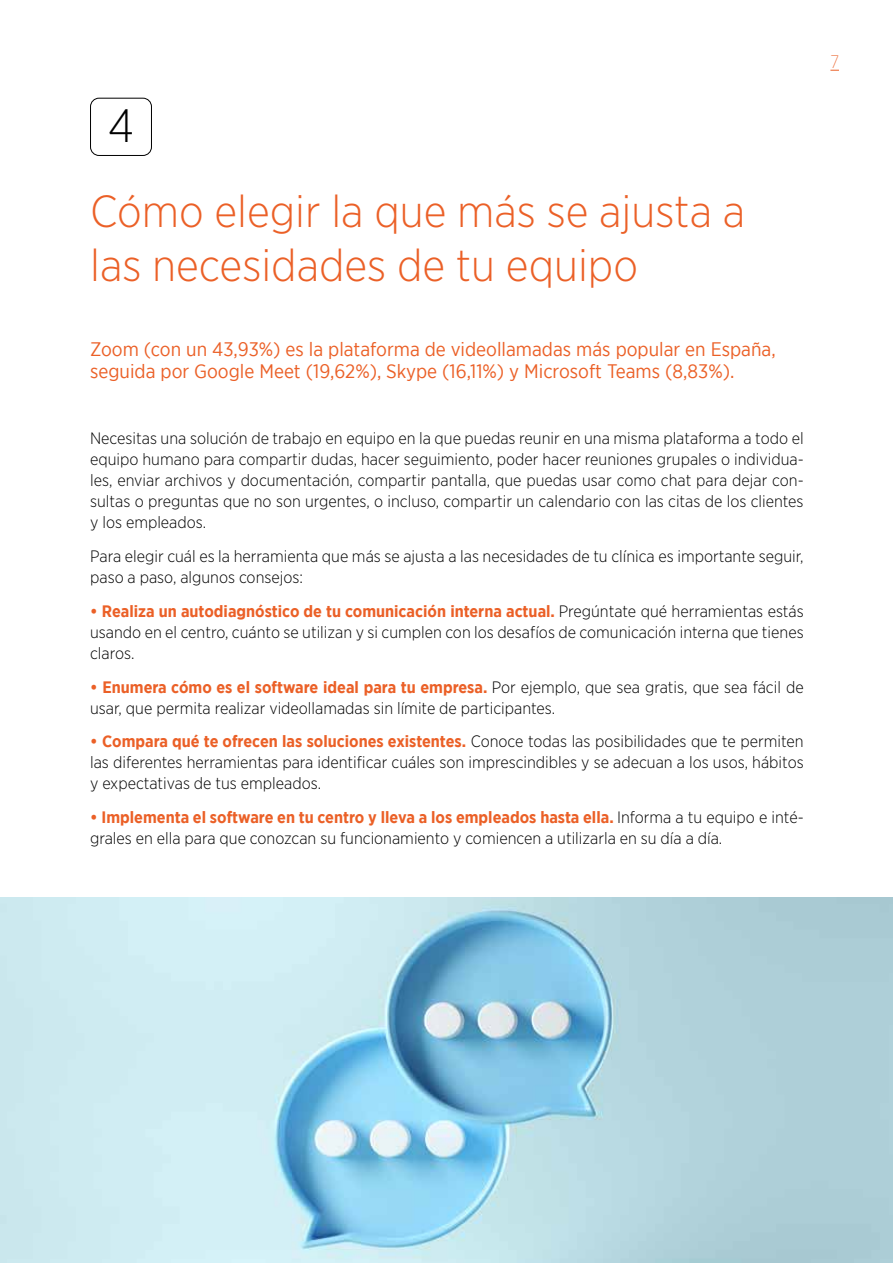
<style>
.page{position:relative;width:893px;height:1263px;background:#fff}
.page>*{position:absolute;margin:0;border:0;box-sizing:border-box;transform-origin:0 0}
.t1{font:300 46.5px "Gotham Narrow";color:#000}
.t2{font:300 45px/54px "Gotham Narrow";color:#eb6027}
.t3{font:19.5px/22.5px "Gotham Narrow";color:#eb6027}
.t4{font:200 18px "Gotham Narrow";color:#eb6027}
.t5{font:300 16.5px/21px "Gotham Narrow";color:#000;text-align:justify}
.s1{font-weight:700;color:#eb6027}
</style>
<div class="page">
<img style="left:0;top:897px;width:893px;height:366px">
<div style="left:90px;top:98px;width:62px;height:58px;border:1px solid #000;border-radius:9px"></div>
<h1 class="t1" style="left:108px;top:98px;width:28px">4</h1>
<h2 class="t2" style="left:90px;top:183px;width:656px">Cómo elegir la que más se ajusta a las necesidades de tu equipo</h2>
<p class="t3" style="left:90px;top:337px;width:687px">Zoom (con un 43,93%) es la plataforma de videollamadas más popular en España, seguida por Google Meet (19,62%), Skype (16,11%) y Microsoft Teams (8,83%).</p>
<p class="t5" style="left:90px;top:428px;width:715px">Necesitas una solución de trabajo en equipo en la que puedas reunir en una misma plataforma a todo el equipo humano para compartir dudas, hacer seguimiento, poder hacer reuniones grupales o individua&shy;les, enviar archivos y documentación, compartir pantalla, que puedas usar como chat para dejar con&shy;sultas o preguntas que no son urgentes, o incluso, compartir un calendario con las citas de los clientes y los empleados.</p>
<p class="t5" style="left:90px;top:545px;width:715px">Para elegir cuál es la herramienta que más se ajusta a las necesidades de tu clínica es importante seguir, paso a paso, algunos consejos:</p>
<p class="t5" style="left:90px;top:600px;width:715px"><span class="s1">• Realiza un autodiagnóstico de tu comunicación interna actual.</span> Pregúntate qué herramientas estás usando en el centro, cuánto se utilizan y si cumplen con los desafíos de comunicación interna que tienes claros.</p>
<p class="t5" style="left:90px;top:676px;width:715px"><span class="s1">• Enumera cómo es el software ideal para tu empresa.</span> Por ejemplo, que sea gratis, que sea fácil de usar, que permita realizar videollamadas sin límite de participantes.</p>
<p class="t5" style="left:90px;top:731px;width:715px"><span class="s1">• Compara qué te ofrecen las soluciones existentes.</span> Conoce todas las posibilidades que te permiten las diferentes herramientas para identificar cuáles son imprescindibles y se adecuan a los usos, hábitos y expectativas de tus empleados.</p>
<p class="t5" style="left:90px;top:806px;width:715px"><span class="s1">• Implementa el software en tu centro y lleva a los empleados hasta ella.</span> Informa a tu equipo e inté&shy;grales en ella para que conozcan su funcionamiento y comiencen a utilizarla en su día a día.</p>
<p class="t4" style="left:830px;top:51px;width:10px">7</p>
</div>
